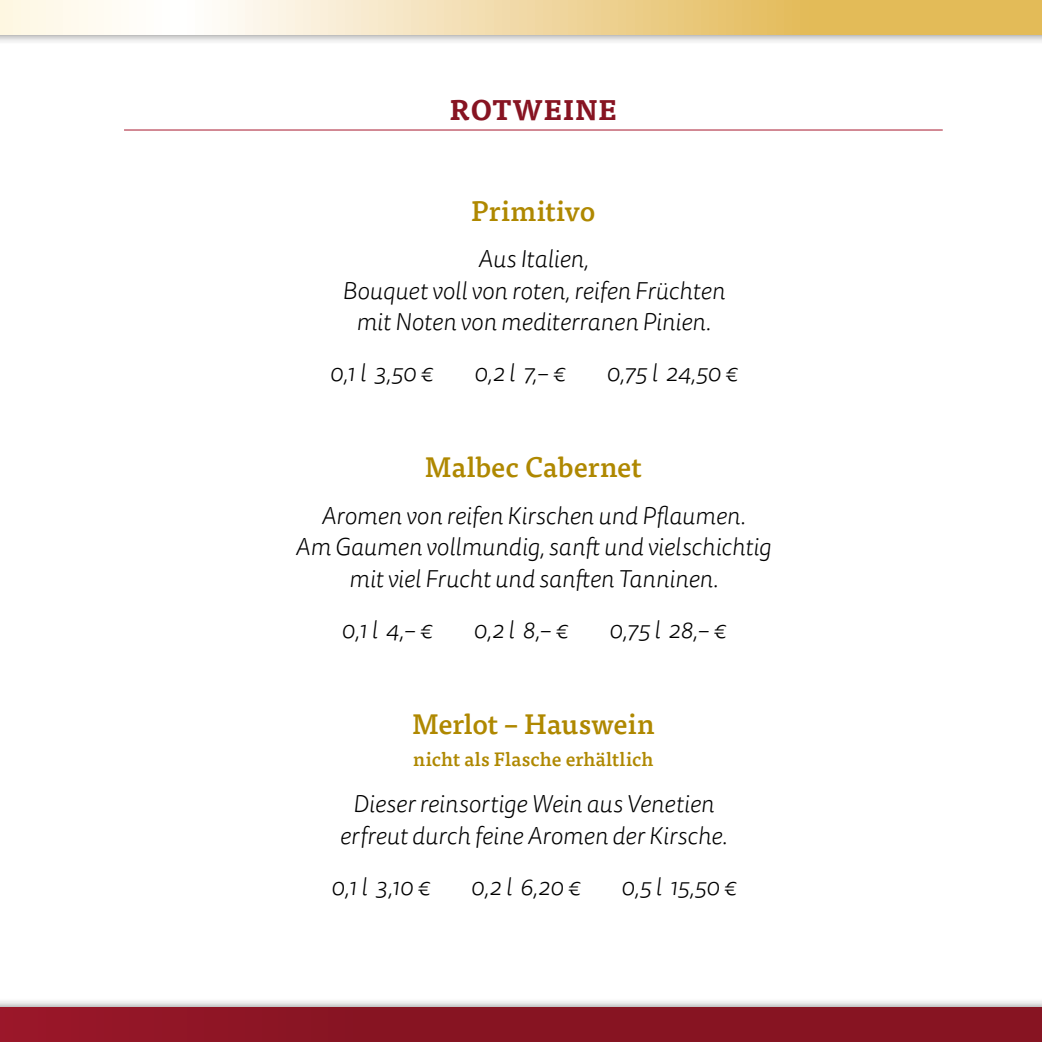
<style>
.page{position:relative;width:1042px;height:1042px;background:#fff}
.page>*{position:absolute;margin:0;border:0;box-sizing:border-box;transform-origin:0 0}
.Wein_Name{font:500 28px "Tisa Pro";letter-spacing:-.005em;color:#af8800}
.Wein_Sorte{font:700 28px "Tisa Pro";letter-spacing:.01em;color:#871422}
.Wein_Beschreibung{font:italic 300 24.5px/31.5px "Tisa Sans Pro";letter-spacing:-.005em;color:#000;text-align:center}
.Wein_Name-2{font:500 19.25px "Tisa Pro";letter-spacing:.005em;color:#af8800}
</style>
<div class="page">
<div style="left:0;top:0;width:1042px;height:45px;background:#000;opacity:.51"></div>
<svg style="left:0;top:0;width:1042px;height:35px"></svg>
<div style="left:0;top:997px;width:1042px;height:45px;background:#000;opacity:.51"></div>
<div style="left:0;top:1007px;width:1042px;height:35px;background:linear-gradient(to right,#921627,#831320)"></div>
<hr style="left:124px;top:130px;width:819px;height:1px;background:#a8182e">
<p class="Wein_Sorte" style="left:449px;top:87px;width:169px">ROTWEINE</p>
<p class="Wein_Name" style="left:471px;top:189px;width:126px">Primitivo</p>
<p class="Wein_Beschreibung" style="left:342px;top:244px;width:384px">Aus Italien,<br>Bouquet voll von roten, reifen Früchten mit Noten von mediterranen Pinien.</p>
<p class="Wein_Beschreibung" style="left:329px;top:358px;width:105px">0,1 l 3,50 €</p>
<p class="Wein_Beschreibung" style="left:474px;top:358px;width:93px">0,2 l 7,– €</p>
<p class="Wein_Beschreibung" style="left:606px;top:358px;width:133px">0,75 l 24,50 €</p>
<p class="Wein_Name" style="left:425px;top:446px;width:219px">Malbec Cabernet</p>
<p class="Wein_Beschreibung" style="left:296px;top:500px;width:477px">Aromen von reifen Kirschen und Pflaumen.<br>Am Gaumen vollmundig, sanft und vielschichtig mit viel Frucht und sanften Tanninen.</p>
<p class="Wein_Beschreibung" style="left:341px;top:615px;width:92px">0,1 l 4,– €</p>
<p class="Wein_Beschreibung" style="left:473px;top:615px;width:96px">0,2 l 8,– €</p>
<p class="Wein_Beschreibung" style="left:609px;top:615px;width:118px">0,75 l 28,– €</p>
<p class="Wein_Name" style="left:412px;top:702px;width:244px">Merlot – Hauswein</p>
<p class="Wein_Name-2" style="left:413px;top:744px;width:242px">nicht als Flasche erhältlich</p>
<p class="Wein_Beschreibung" style="left:339px;top:789px;width:389px">Dieser reinsortige Wein aus Venetien erfreut durch feine Aromen der Kirsche.</p>
<p class="Wein_Beschreibung" style="left:331px;top:871px;width:100px">0,1 l 3,10 €</p>
<p class="Wein_Beschreibung" style="left:470px;top:871px;width:111px">0,2 l 6,20 €</p>
<p class="Wein_Beschreibung" style="left:621px;top:871px;width:116px">0,5 l 15,50 €</p>
</div>
